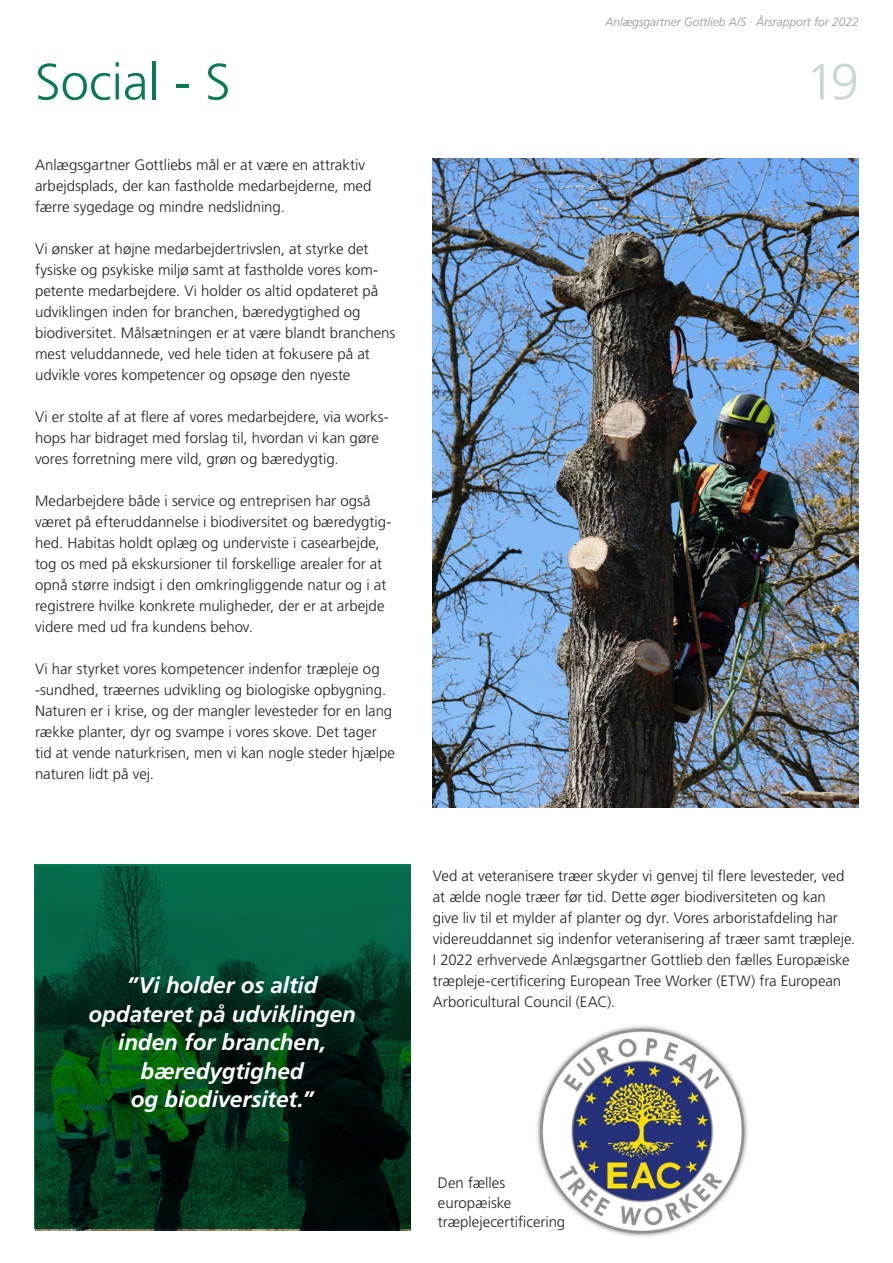
<style>
.page{position:relative;width:893px;height:1263px;background:#fff}
.page>*{position:absolute;margin:0;border:0;box-sizing:border-box;transform-origin:0 0}
.t1{font:300 51px "Frutiger";color:#077b54}
.t2{font:300 51px "Frutiger";color:#c9d8ce}
.t3{font:italic 700 22.5px/28.5px "Frutiger";letter-spacing:-.005em;color:#fff;text-align:center}
.t4{font:300 15px/21px "Frutiger";color:#231f20}
.t5{font:italic 300 12px "Frutiger";color:#939598}
</style>
<div class="page">
<img style="left:433px;top:158px;width:426px;height:650px">
<img style="left:537px;top:1026px;width:211px;height:211px">
<svg style="left:34px;top:865px;width:376px;height:364px;background:#023d25"></svg>
<p class="t1" style="left:35px;top:53px;width:197px">Social - S</p>
<p class="t4" style="left:35px;top:154px;width:338px">Anlægsgartner Gottliebs mål er at være en attraktiv arbejdsplads, der kan fastholde medarbejderne, med færre sygedage og mindre nedslidning.</p>
<p class="t4" style="left:35px;top:238px;width:362px">Vi ønsker at højne medarbejdertrivslen, at styrke det fysiske og psykiske miljø samt at fastholde vores kom&shy;petente medarbejdere. Vi holder os altid opdateret på udviklingen inden for branchen, bæredygtighed og biodiversitet. Målsætningen er at være blandt branchens mest veluddannede, ved hele tiden at fokusere på at udvikle vores kompetencer og opsøge den nyeste</p>
<p class="t4" style="left:35px;top:406px;width:355px">Vi er stolte af at flere af vores medarbejdere, via works&shy;hops har bidraget med forslag til, hvordan vi kan gøre vores forretning mere vild, grøn og bæredygtig.</p>
<p class="t4" style="left:35px;top:490px;width:358px">Medarbejdere både i service og entreprisen har også været på efteruddannelse i biodiversitet og bæredygtig&shy;hed. Habitas holdt oplæg og underviste i casearbejde, tog os med på ekskursioner til forskellige arealer for at opnå større indsigt i den omkringliggende natur og i at registrere hvilke konkrete muligheder, der er at arbejde videre med ud fra kundens behov.</p>
<p class="t4" style="left:35px;top:658px;width:361px">Vi har styrket vores kompetencer indenfor træpleje og -sundhed, træernes udvikling og biologiske opbygning.<br>Naturen er i krise, og der mangler levesteder for en lang række planter, dyr og svampe i vores skove. Det tager tid at vende naturkrisen, men vi kan nogle steder hjælpe naturen lidt på vej.</p>
<p class="t3" style="left:88px;top:971px;width:269px">”Vi holder os altid opdateret på udviklingen inden for branchen, bæredygtighed<br>og biodiversitet.”</p>
<p class="t5" style="left:606px;top:15px;width:255px">Anlægsgartner Gottlieb A/S · Årsrapport for 2022</p>
<h1 class="t2" style="left:806px;top:53px;width:54px">19</h1>
<p class="t4" style="left:433px;top:866px;width:424px">Ved at veteranisere træer skyder vi genvej til flere levesteder, ved at ælde nogle træer før tid. Dette øger biodiversiteten og kan<br>give liv til et mylder af planter og dyr. Vores arboristafdeling har videreuddannet sig indenfor veteranisering af træer samt træpleje.<br>I 2022 erhvervede Anlægsgartner Gottlieb den fælles Europæiske træpleje-certificering European Tree Worker (ETW) fra European Arboricultural Council (EAC).</p>
<p class="t4" style="left:438px;top:1173px;width:129px;line-height:19.5px">Den fælles europæiske træplejecertificering</p>
</div>
